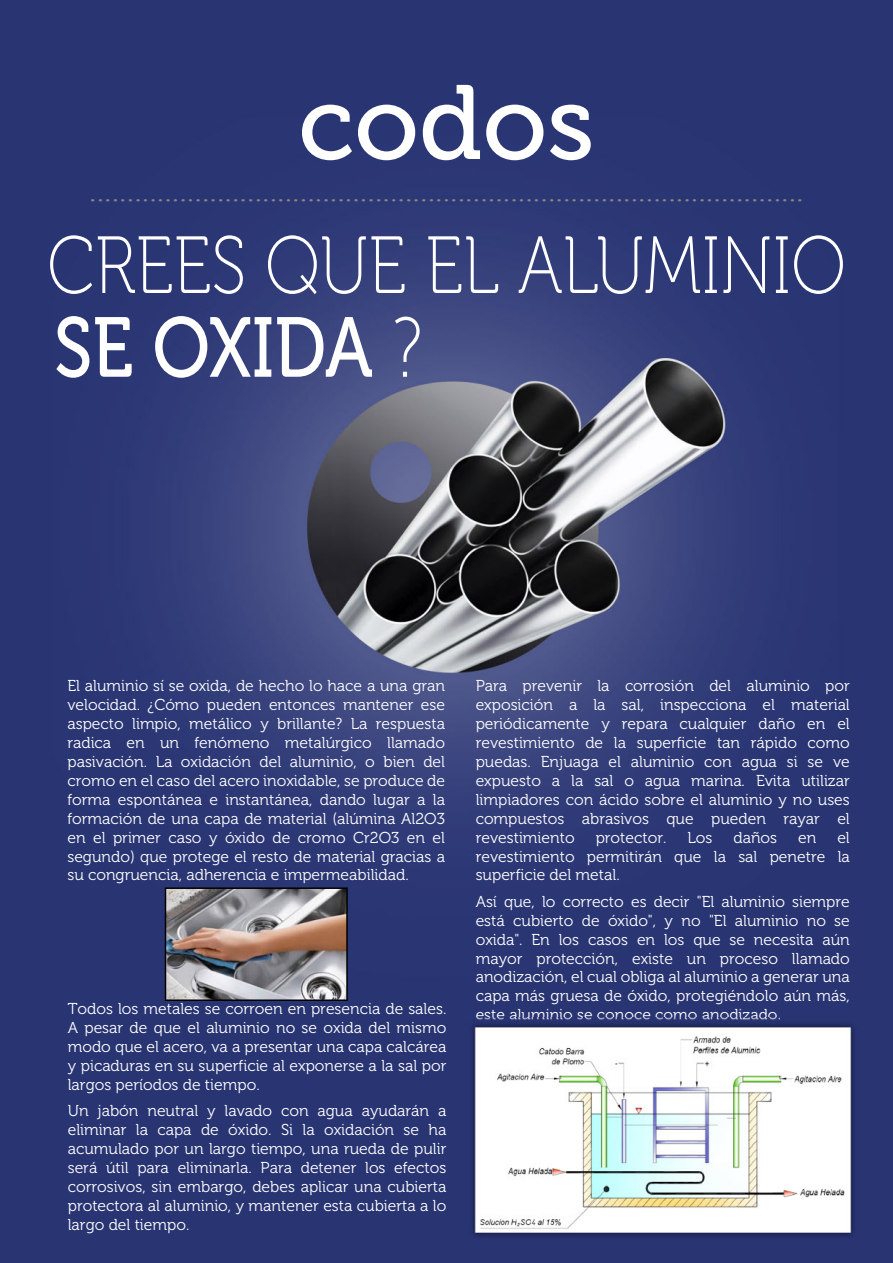
<style>
.page{position:relative;width:893px;height:1263px;background:#fff}
.page>*{position:absolute;margin:0;border:0;box-sizing:border-box;transform-origin:0 0}
.t1{font:105px "Museo 500";color:#fff}
.t2{font:84.45px "Museo 500";color:#fff;scale:.85 1}
.t3{font:81px "Museo 100";color:#fff;scale:.85 1}
.t4{font:30px "Times New Roman";color:#878787}
.t5{font:15.75px/18.9px "Museo 300";color:#fff;text-align:justify}
.s1{font-family:"Museo 100"}
</style>
<div class="page">
<img style="left:0;top:0;width:893px;height:1263px">
<img style="left:466px;top:1018px;width:394px;height:224px">
<img style="left:165px;top:887px;width:183px;height:114px">
<h1 class="t1" style="left:298px;top:80px;width:298px">codos</h1>
<h3 class="t4" style="left:89px;top:180px;width:716px">...............................................................................................</h3>
<h3 class="t3" style="left:47px;top:232px;width:941px">CREES QUE EL ALUMINIO</h3>
<h2 class="t2" style="left:54px;top:313px;width:434px">SE OXIDA <span class="s1">?</span></h2>
<p class="t5" style="left:67px;top:678px;width:379px">El aluminio sí se oxida, de hecho lo hace a una gran velocidad. ¿Cómo pueden entonces mantener ese aspecto limpio, metálico y brillante? La respuesta radica en un fenómeno metalúrgico llamado pasivación. La oxidación del aluminio, o bien del cromo en el caso del acero inoxidable, se produce de forma espontánea e instantánea, dando lugar a la formación de una capa de material (alúmina Al2O3 en el primer caso y óxido de cromo Cr2O3 en el segundo) que protege el resto de material gracias a su congruencia, adherencia e impermeabilidad.</p>
<p class="t5" style="left:68px;top:1001px;width:380px">Todos los metales se corroen en presencia de sales.<br>A pesar de que el aluminio no se oxida del mismo modo que el acero, va a presentar una capa calcárea y picaduras en su superficie al exponerse a la sal por largos períodos de tiempo.</p>
<p class="t5" style="left:68px;top:1103px;width:380px">Un jabón neutral y lavado con agua ayudarán a eliminar la capa de óxido. Si la oxidación se ha acumulado por un largo tiempo, una rueda de pulir será útil para eliminarla. Para detener los efectos corrosivos, sin embargo, debes aplicar una cubierta protectora al aluminio, y mantener esta cubierta a lo largo del tiempo.</p>
<p class="t5" style="left:476px;top:678px;width:376px">Para prevenir la corrosión del aluminio por exposición a la sal, inspecciona el material periódicamente y repara cualquier daño en el revestimiento de la superficie tan rápido como puedas. Enjuaga el aluminio con agua si se ve expuesto a la sal o agua marina. Evita utilizar limpiadores con ácido sobre el aluminio y no uses compuestos abrasivos que pueden rayar el revestimiento</p>
<p class="t5" style="left:596px;top:829px;width:72px">protector.</p>
<p class="t5" style="left:687px;top:829px;width:26px">Los</p>
<p class="t5" style="left:733px;top:829px;width:45px">daños</p>
<p class="t5" style="left:798px;top:829px;width:20px">en</p>
<p class="t5" style="left:476px;top:829px;width:376px;text-indent:362px">el revestimiento permitirán que la sal penetre la superficie del metal.</p>
<p class="t5" style="left:476px;top:893px;width:376px">Así que, lo correcto es decir "El aluminio siempre está cubierto de óxido", y no "El aluminio no se oxida". En los casos en los que se necesita aún mayor protección, existe un proceso llamado anodización, el cual obliga al aluminio a generar una capa más gruesa de óxido, protegiéndolo aún más, este aluminio se conoce como anodizado.</p>
</div>
